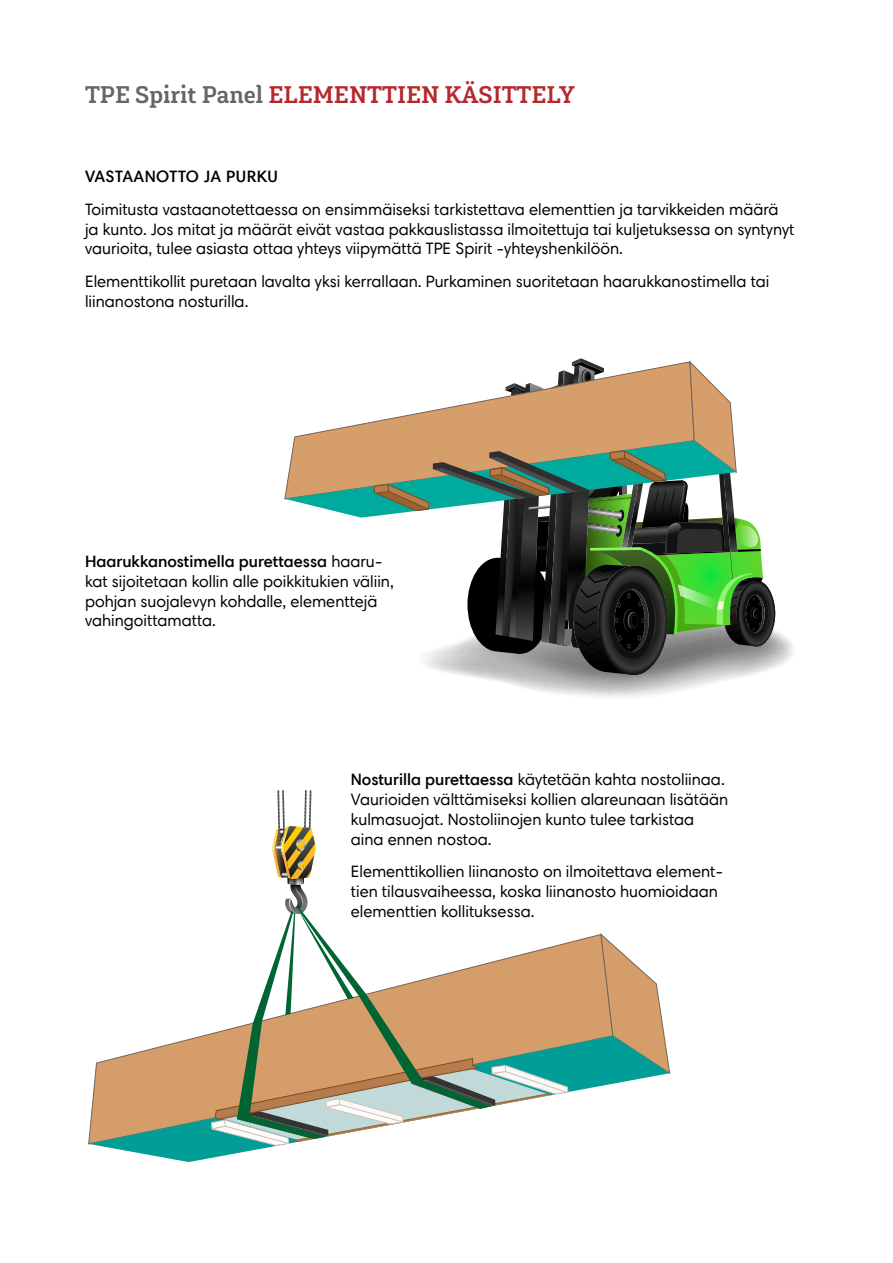
<style>
.page{position:relative;width:893px;height:1263px;background:#fff}
.page>*{position:absolute;margin:0;border:0;box-sizing:border-box;transform-origin:0 0}
.t1{font:700 24px "Gaspo Slab";color:#b4292d}
.t2{font:16.5px/19.8px "Harmonia Sans Pro";color:#000}
.t3{font:600 16.5px "Harmonia Sans Pro";letter-spacing:.02em;color:#000}
.s1{color:#676761}
.s2{font-weight:600}
</style>
<div class="page">
<svg style="left:88px;top:934px;width:512px;height:210px"></svg>
<svg style="left:600px;top:933px;width:65px;height:103px"></svg>
<svg style="left:89px;top:1036px;width:581px;height:126px"></svg>
<svg style="left:211px;top:790px;width:360px;height:356px"></svg>
<svg style="left:285px;top:358px;width:509px;height:339px"></svg>
<h1 class="t1" style="left:85px;top:79px;width:491px"><span class="s1">TPE Spirit Panel</span> ELEMENTTIEN KÄSITTELY</h1>
<p class="t3" style="left:85px;top:166px;width:194px">VASTAANOTTO JA PURKU</p>
<p class="t2" style="left:85px;top:199px;width:711px">Toimitusta vastaanotettaessa on ensimmäiseksi tarkistettava elementtien ja tarvikkeiden määrä ja kunto. Jos mitat ja määrät eivät vastaa pakkauslistassa ilmoitettuja tai kuljetuksessa on syntynyt vaurioita, tulee asiasta ottaa yhteys viipymättä TPE Spirit -yhteyshenkilöön.</p>
<p class="t2" style="left:85px;top:271px;width:686px">Elementtikollit puretaan lavalta yksi kerrallaan. Purkaminen suoritetaan haarukkanostimella tai liinanostona nosturilla.</p>
<p class="t2" style="left:85px;top:551px;width:310px"><span class="s2">Haarukkanostimella purettaessa</span> haaru&shy;kat sijoitetaan kollin alle poikkitukien väliin, pohjan suojalevyn kohdalle, elementtejä vahingoittamatta.</p>
<p class="t2" style="left:351px;top:769px;width:379px"><span class="s2">Nosturilla purettaessa</span> käytetään kahta nostoliinaa.<br>Vaurioiden välttämiseksi kollien alareunaan lisätään kulmasuojat. Nostoliinojen kunto tulee tarkistaa aina ennen nostoa.</p>
<p class="t2" style="left:351px;top:861px;width:374px">Elementtikollien liinanosto on ilmoitettava element&shy;tien tilausvaiheessa, koska liinanosto huomioidaan elementtien kollituksessa.</p>
</div>
